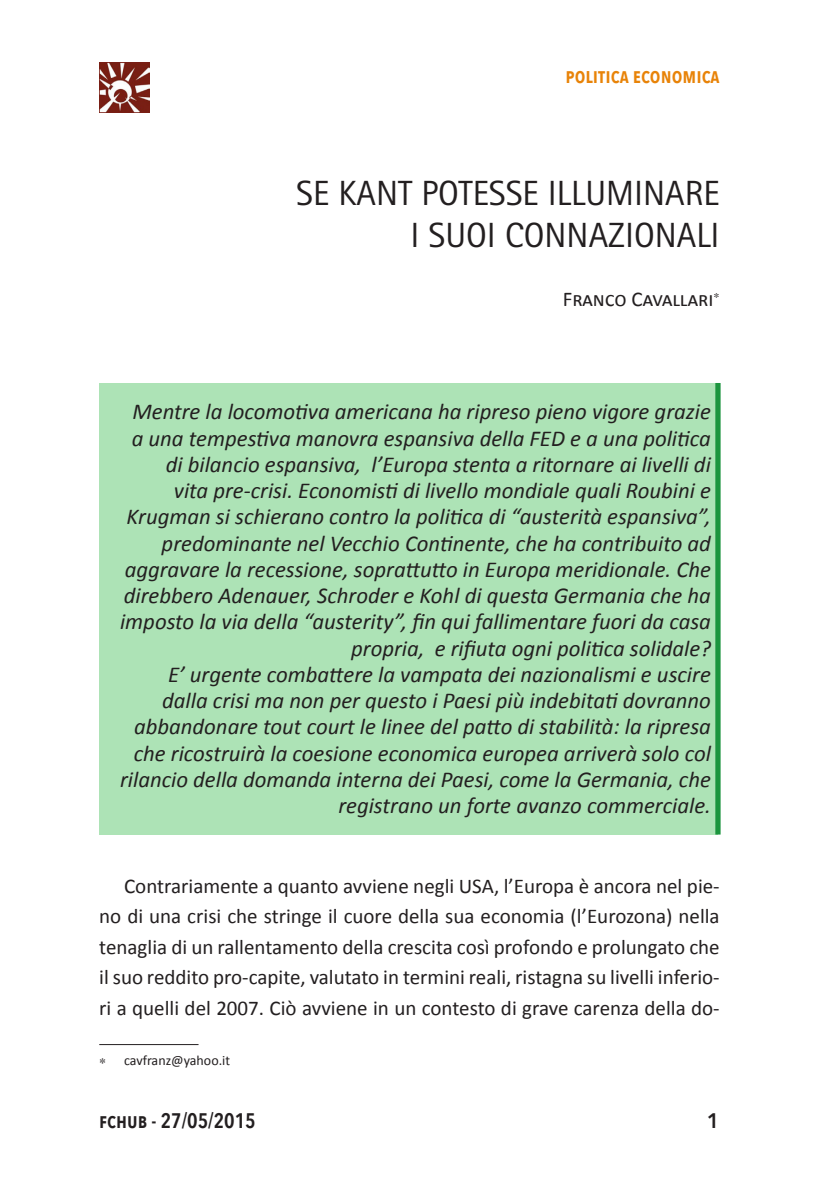
<style>
.page{position:relative;width:819px;height:1191px;background:#fff}
.page>*{position:absolute;margin:0;border:0;box-sizing:border-box;transform-origin:0 0}
.Titolo_capitolo{font:35px/42px "Rotis Sans Serif";color:#231f20;text-align:right}
.t1{font:italic 22.75px/26.2px "Calibri";color:#231f20;text-align:right}
.Autore{font:21px/30.4px "Calibri";color:#231f20;text-align:justify}
.t2{font:600 21px "Avenir Next Condensed";color:#e88308}
.t3{font:600 21px "Avenir Next Condensed";color:#231f20}
.t4{font:600 21px "Avenir Next";color:#231f20}
.Nota_apertura{font:14px "Calibri";color:#231f20}
</style>
<div class="page">
<img style="left:99px;top:62px;width:50px;height:50px">
<div style="left:99px;top:383px;width:619px;height:451px;background:#ade3b6"></div>
<div style="left:715px;top:383px;width:5px;height:451px;background:#1b953e"></div>
<hr style="left:99px;top:1044px;width:99px;height:1px;background:#231f20">
<p class="t2" style="left:565px;top:58px;width:155px">POLITICA ECONOMICA</p>
<p class="Titolo_capitolo" style="left:296px;top:172px;width:425px">SE KANT POTESSE ILLUMINARE<br>I SUOI CONNAZIONALI</p>
<p class="Autore" style="left:562px;top:284px;width:152px">Franco Cavallari</p>
<p class="t1" style="left:120px;top:398px;width:592px">Mentre la locomotiva americana ha ripreso pieno vigore grazie a una tempestiva manovra espansiva della FED e a una politica di bilancio espansiva, l’Europa stenta a ritornare ai livelli di<br>vita pre-crisi. Economisti di livello mondiale quali Roubini e Krugman si schierano contro la politica di “austerità espansiva”, predominante nel Vecchio Continente, che ha contribuito ad aggravare la recessione, soprattutto in Europa meridionale. Che direbbero Adenauer, Schroder e Kohl di questa Germania che ha imposto la via della “austerity”, fin qui fallimentare fuori da casa propria, e rifiuta ogni politica solidale?<br>E’ urgente combattere la vampata dei nazionalismi e uscire dalla crisi ma non per questo i Paesi più indebitati dovranno abbandonare tout court le linee del patto di stabilità: la ripresa che ricostruirà la coesione economica europea arriverà solo col rilancio della domanda interna dei Paesi, come la Germania, che registrano un forte avanzo commerciale.</p>
<p class="Autore" style="left:99px;top:870px;width:622px;text-indent:25px">Contrariamente a quanto avviene negli USA, l’Europa è ancora nel pie&shy;no di una crisi che stringe il cuore della sua economia (l’Eurozona) nella tenaglia di un rallentamento della crescita così profondo e prolungato che il suo reddito pro-capite, valutato in termini reali, ristagna su livelli inferio&shy;ri a quelli del 2007. Ciò avviene in un contesto di grave carenza della do-</p>
<p class="Nota_apertura" style="left:124px;top:1051px;width:108px">cavfranz@yahoo.it</p>
<p class="t3" style="left:99px;top:1102px;width:158px">FCHUB - 27/05/2015</p>
<p class="t4" style="left:706px;top:1102px;width:14px">1</p>
</div>
